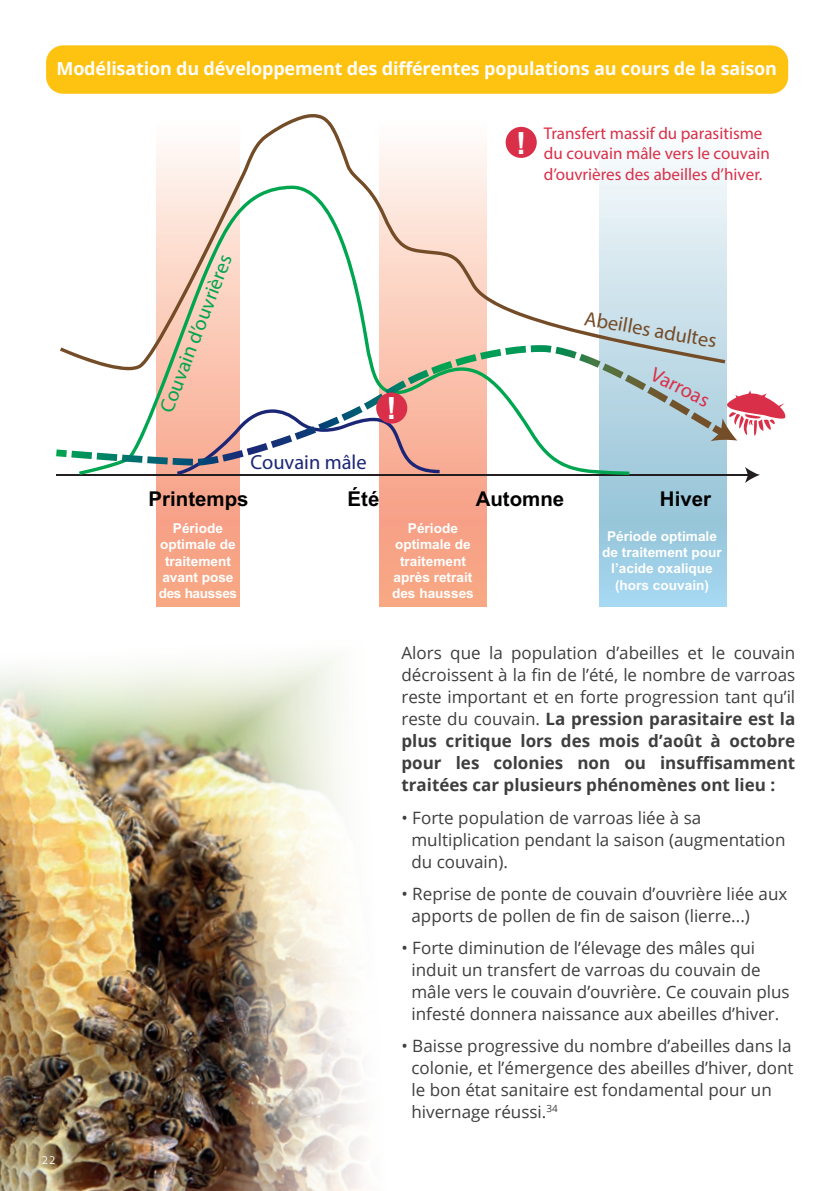
<style>
.page{position:relative;width:840px;height:1191px;background:#fff}
.page>*{position:absolute;margin:0;border:0;box-sizing:border-box;transform-origin:0 0}
.t1{font:700 30.6px "Arial";color:#fff}
.t2{font:700 20.4px "Arial";color:#010101}
.t3{font:20.4px "Myriad Pro";color:#00a54f}
.t4{font:20.4px "Myriad Pro";color:#744c27}
.t5{font:20.4px "Myriad Pro";color:#1b2677}
.t6{font:20.4px "Myriad Pro";color:#da2f49}
.t7{font:700 18px "Open Sans";letter-spacing:-.01em;color:#fff}
.t8{font:17px/22px "Open Sans";color:#3e3e3f}
.t9{font:17px/20.4px "Myriad Pro";color:#da2f49}
.t10{font:700 13.6px/16.4px "Arial";color:#fff;text-align:center}
.t11{font:300 12px "Aller";color:#fff}
.s1{font-weight:700}
</style>
<div class="page">
<div style="left:46px;top:45px;width:741px;height:49px;background:#fec210;border-radius:17px"></div>
<svg style="left:599px;top:159px;width:126px;height:447px;background:#9fcde1"></svg>
<div style="left:157px;top:118px;width:82px;height:488px;background:#f7a486"></div>
<div style="left:379px;top:118px;width:107px;height:488px;background:#f7a486"></div>
<hr style="left:56px;top:474px;width:692px;height:2px;background:#231f20">
<svg style="left:745px;top:467px;width:14px;height:16px"></svg>
<svg style="left:79px;top:465px;width:550px;height:10px"></svg>
<svg style="left:56px;top:449px;width:11px;height:8px"></svg>
<svg style="left:71px;top:370px;width:640px;height:95px"></svg>
<svg style="left:60px;top:114px;width:664px;height:256px"></svg>
<svg style="left:710px;top:390px;width:74px;height:51px"></svg>
<div style="left:376px;top:392px;width:31px;height:31px;background:#da2f49;border-radius:50%"></div>
<div style="left:505px;top:127px;width:31px;height:31px;background:#da2f49;border-radius:50%"></div>
<img style="left:0;top:657px;width:365px;height:534px">
<p class="t7" style="left:56px;top:56px;width:721px">Modélisation du développement des différentes populations au cours de la saison</p>
<p class="t3" style="left:154px;top:407px;width:169px;rotate:-69deg">Couvain d’ouvrières</p>
<p class="t5" style="left:250px;top:449px;width:118px">Couvain mâle</p>
<p class="t1" style="left:386px;top:388px;width:12px">!</p>
<p class="t1" style="left:516px;top:123px;width:12px">!</p>
<p class="t9" style="left:543px;top:123px;width:227px">Transfert massif du parasitisme du couvain mâle vers le couvain d’ouvrières des abeilles d’hiver.</p>
<p class="t4" style="left:586px;top:305px;width:135px;rotate:10deg">Abeilles adultes</p>
<p class="t6" style="left:657px;top:362px;width:64px;rotate:27deg">Varroas</p>
<p class="t2" style="left:148px;top:485px;width:101px">Printemps</p>
<p class="t2" style="left:347px;top:485px;width:33px">Été</p>
<p class="t2" style="left:475px;top:485px;width:90px">Automne</p>
<p class="t2" style="left:659px;top:485px;width:53px">Hiver</p>
<p class="t10" style="left:159px;top:520px;width:80px">Période optimale de traitement avant pose des hausses</p>
<p class="t10" style="left:392px;top:520px;width:83px">Période optimale de traitement après retrait des hausses</p>
<p class="t10" style="left:602px;top:528px;width:121px">Période optimale de traitement pour l’acide oxalique (hors couvain)</p>
<p class="t11" style="left:42px;top:1152px;width:16px">22</p>
<p class="t8" style="left:401px;top:642px;width:395px;text-align:justify">Alors que la population d’abeilles et le couvain décroissent à la fin de l’été, le nombre de varroas reste important et en forte progression tant qu’il reste du couvain. <span class="s1">La pression parasitaire est la plus critique lors des mois d’août à octobre pour les colonies non ou insuffisamment traitées car plusieurs phénomènes ont lieu :</span></p>
<p class="t8" style="left:411px;top:806px;width:375px;text-indent:-10px">• Forte population de varroas liée à sa multiplication pendant la saison (augmentation du couvain).</p>
<p class="t8" style="left:411px;top:882px;width:377px;text-indent:-10px">• Reprise de ponte de couvain d’ouvrière liée aux apports de pollen de fin de saison (lierre...)</p>
<p class="t8" style="left:411px;top:936px;width:379px;text-indent:-10px">• Forte diminution de l’élevage des mâles qui induit un transfert de varroas du couvain de mâle vers le couvain d’ouvrière. Ce couvain plus infesté donnera naissance aux abeilles d’hiver.</p>
<p class="t8" style="left:411px;top:1034px;width:383px;text-indent:-10px">• Baisse progressive du nombre d’abeilles dans la colonie, et l’émergence des abeilles d’hiver, dont le bon état sanitaire est fondamental pour un hivernage réussi.<sup>34</sup></p>
</div>
